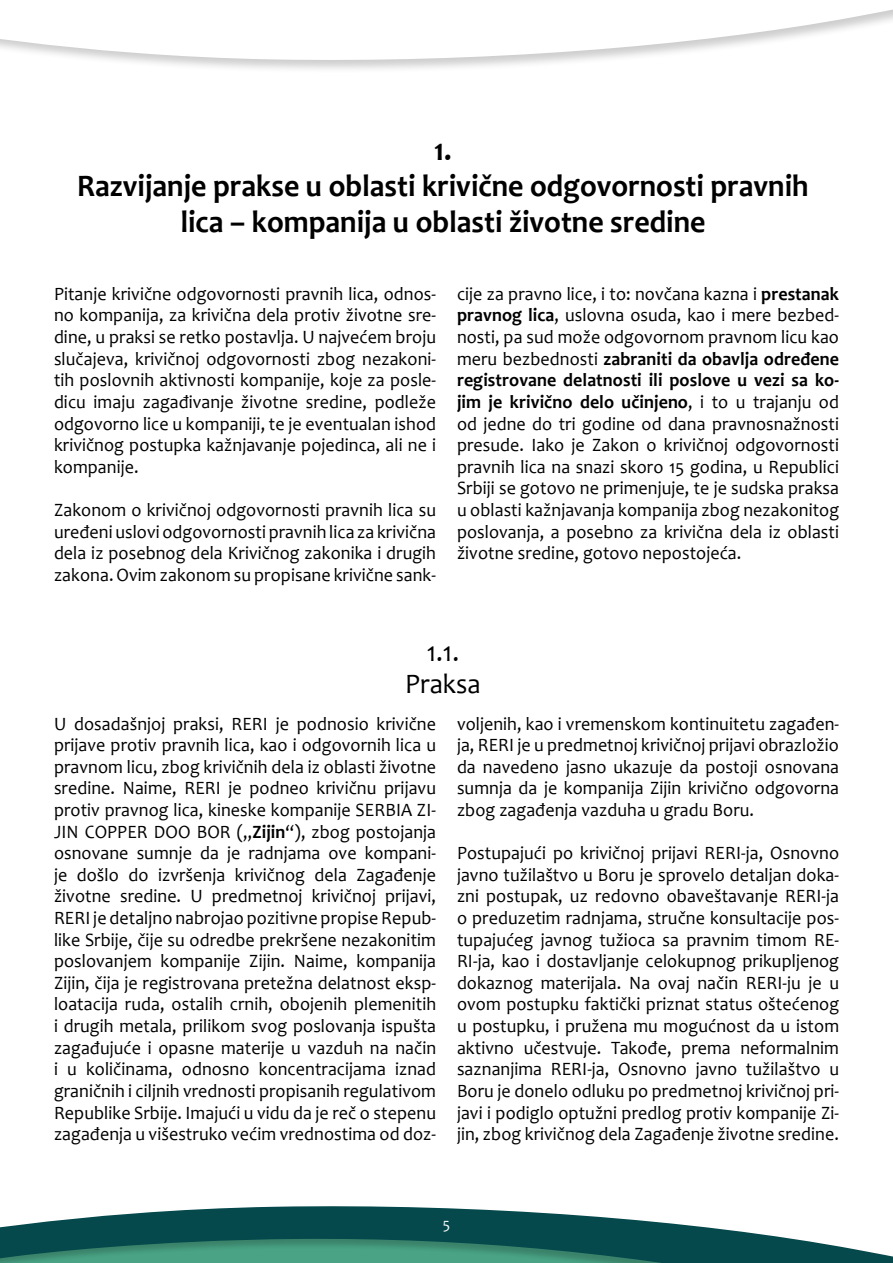
<style>
.page{position:relative;width:893px;height:1263px;background:#fff}
.page>*{position:absolute;margin:0;border:0;box-sizing:border-box;transform-origin:0 0}
.t1{font:700 31.5px/36px "Candara";color:#000;text-align:center;scale:.95 1}
.t2{font:28.35px/32.4px "Candara";color:#000;text-align:center;scale:.95 1}
.t3{font:18.9px/21.6px "Candara";letter-spacing:.005em;color:#000;text-align:justify;scale:.95 1}
.t4{font:15.75px "Candara";color:#fff;scale:.95 1}
.s1{font-weight:700}
</style>
<div class="page">
<svg style="left:0;top:1206px;width:893px;height:57px;fill:#05494c"></svg>
<svg style="left:0;top:9px;width:893px;height:60px"></svg>
<h1 class="t1" style="left:77px;top:132px;width:771px">1.<br>Razvijanje prakse u oblasti krivične odgovornosti pravnih lica – kompanija u oblasti životne sredine</h1>
<p class="t3" style="left:54px;top:283px;width:404px">Pitanje krivične odgovornosti pravnih lica, odnos&shy;no kompanija, za krivična dela protiv životne sre&shy;dine, u praksi se retko postavlja. U najvećem broju slučajeva, krivičnoj odgovornosti zbog nezakoni&shy;tih poslovnih aktivnosti kompanije, koje za posle&shy;dicu imaju zagađivanje životne sredine, podleže odgovorno lice u kompaniji, te je eventualan ishod krivičnog postupka kažnjavanje pojedinca, ali ne i kompanije.</p>
<p class="t3" style="left:54px;top:499px;width:404px">Zakonom o krivičnoj odgovornosti pravnih lica su uređeni uslovi odgovornosti pravnih lica za krivična dela iz posebnog dela Krivičnog zakonika i drugih zakona. Ovim zakonom su propisane krivične sank-</p>
<p class="t3" style="left:457px;top:283px;width:404px">cije za pravno lice, i to: novčana kazna i <span class="s1">prestanak pravnog lica</span>, uslovna osuda, kao i mere bezbed&shy;nosti, pa sud može odgovornom pravnom licu kao meru bezbednosti <span class="s1">zabraniti da obavlja određene registrovane delatnosti ili poslove u vezi sa ko&shy;jim je krivično delo učinjeno</span>, i to u trajanju od od jedne do tri godine od dana pravnosnažnosti presude. Iako je Zakon o krivičnoj odgovornosti pravnih lica na snazi skoro 15 godina, u Republici Srbiji se gotovo ne primenjuje, te je sudska praksa u oblasti kažnjavanja kompanija zbog nezakonitog poslovanja, a posebno za krivična dela iz oblasti životne sredine, gotovo nepostojeća.</p>
<h2 class="t2" style="left:405px;top:635px;width:81px">1.1.<br>Praksa</h2>
<p class="t3" style="left:54px;top:712px;width:404px">U dosadašnjoj praksi, RERI je podnosio krivične prijave protiv pravnih lica, kao i odgovornih lica u pravnom licu, zbog krivičnih dela iz oblasti životne sredine. Naime, RERI je podneo krivičnu prijavu protiv pravnog lica, kineske kompanije SERBIA ZI-JIN COPPER DOO BOR („<span class="s1">Zijin</span>“), zbog postojanja osnovane sumnje da je radnjama ove kompani&shy;je došlo do izvršenja krivičnog dela Zagađenje životne sredine. U predmetnoj krivičnoj prijavi, RERI je detaljno nabrojao pozitivne propise Repub&shy;like Srbije, čije su odredbe prekršene nezakonitim poslovanjem kompanije Zijin. Naime, kompanija Zijin, čija je registrovana pretežna delatnost eksp&shy;loatacija ruda, ostalih crnih, obojenih plemenitih i drugih metala, prilikom svog poslovanja ispušta zagađujuće i opasne materije u vazduh na način i u količinama, odnosno koncentracijama iznad graničnih i ciljnih vrednosti propisanih regulativom Republike Srbije. Imajući u vidu da je reč o stepenu zagađenja u višestruko većim vrednostima od doz-</p>
<p class="t3" style="left:457px;top:712px;width:404px">voljenih, kao i vremenskom kontinuitetu zagađen&shy;ja, RERI je u predmetnoj krivičnoj prijavi obrazložio da navedeno jasno ukazuje da postoji osnovana sumnja da je kompanija Zijin krivično odgovorna zbog zagađenja vazduha u gradu Boru.</p>
<p class="t3" style="left:457px;top:842px;width:404px">Postupajući po krivičnoj prijavi RERI-ja, Osnovno javno tužilaštvo u Boru je sprovelo detaljan doka&shy;zni postupak, uz redovno obaveštavanje RERI-ja o preduzetim radnjama, stručne konsultacije pos&shy;tupajućeg javnog tužioca sa pravnim timom RE-RI-ja, kao i dostavljanje celokupnog prikupljenog dokaznog materijala. Na ovaj način RERI-ju je u ovom postupku faktički priznat status oštećenog u postupku, i pružena mu mogućnost da u istom aktivno učestvuje. Takođe, prema neformalnim saznanjima RERI-ja, Osnovno javno tužilaštvo u Boru je donelo odluku po predmetnoj krivičnoj pri&shy;javi i podiglo optužni predlog protiv kompanije Zi&shy;jin, zbog krivičnog dela Zagađenje životne sredine.</p>
<p class="t4" style="left:443px;top:1214px;width:9px">5</p>
</div>
